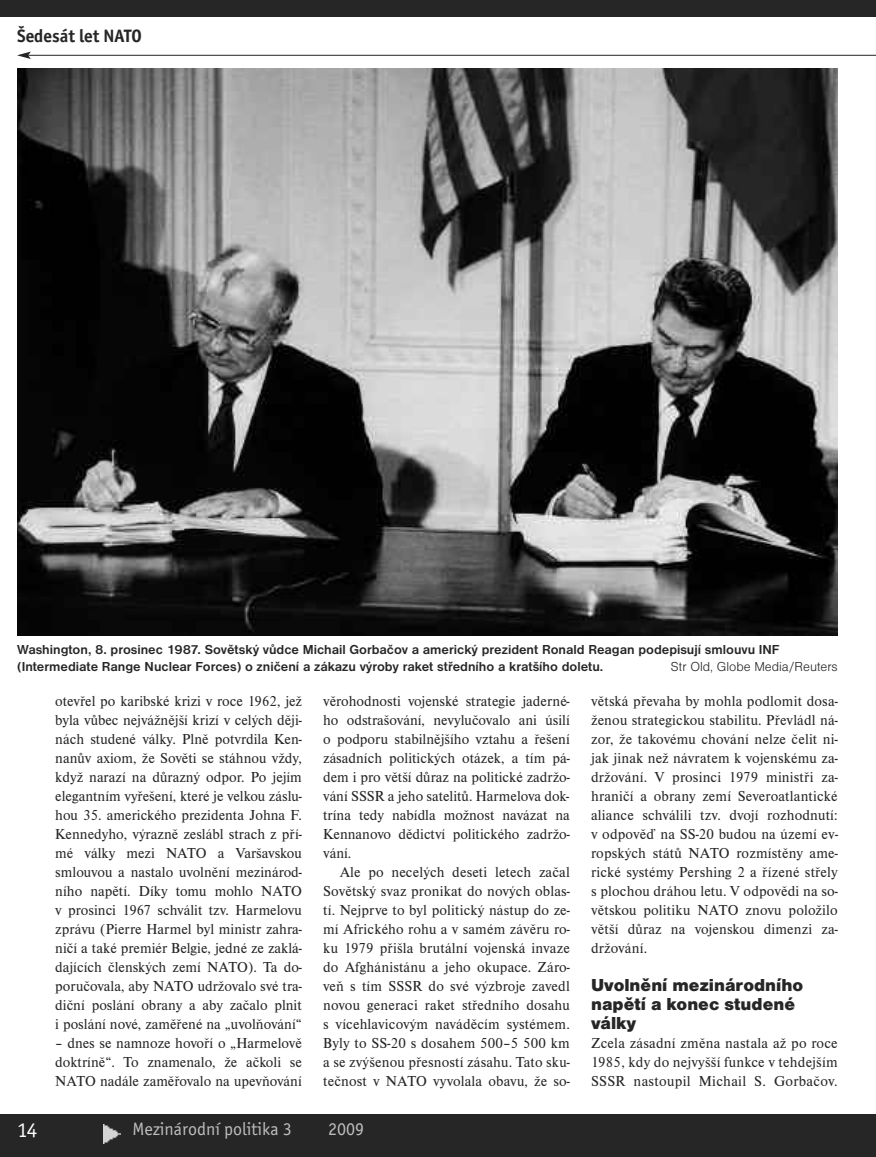
<style>
.page{position:relative;width:876px;height:1157px;background:#fff}
.page>*{position:absolute;margin:0;border:0;box-sizing:border-box;transform-origin:0 0}
.t1{font:21px "Officina San Itc T";color:#fff}
.t2{font:18px/18.9px "Nimbus San DCE Blac";color:#272627}
.t3{font:18px "Officina San Itc T";color:#bebebe}
.t4{font:700 18px "Officina San Itc TCE";color:#272627}
.t5{font:15px/18.9px "Nimbus Rom DCE";color:#272627;text-align:justify}
.t6{font:700 13.5px/17.2px "Nimbus San DCE";color:#272627}
.t7{font:13.5px "Nimbus San DCE Ligh";color:#272627}
</style>
<div class="page">
<div style="left:0;top:1114px;width:876px;height:43px;background:#272627"></div>
<div style="left:0;top:0;width:876px;height:17px;background:#272627"></div>
<img style="left:103px;top:1124px;width:17px;height:19px">
<hr style="left:28px;top:55px;width:848px;height:1px;background:#272627">
<svg style="left:17px;top:52px;width:14px;height:7px"></svg>
<img style="left:17px;top:68px;width:821px;height:568px">
<p class="t4" style="left:17px;top:25px;width:126px">Šedesát let NATO</p>
<p class="t6" style="left:17px;top:641px;width:764px">Washington, 8. prosinec 1987. Sovětský vůdce Michail Gorbačov a americký prezident Ronald Reagan podepisují smlouvu INF (Intermediate Range Nuclear Forces) o zničení a zákazu výroby raket středního a kratšího doletu.</p>
<p class="t7" style="left:671px;top:659px;width:168px">Str Old, Globe Media/Reuters</p>
<p class="t5" style="left:55px;top:691px;width:248px">otevřel po karibské krizi v roce 1962, jež byla vůbec nejvážnější krizí v celých ději&shy;nách studené války. Plně potvrdila Ken&shy;nanův axiom, že Sověti se stáhnou vždy, když narazí na důrazný odpor. Po jejím elegantním vyřešení, které je velkou záslu&shy;hou 35. amerického prezidenta Johna F.<br>Kennedyho, výrazně zeslábl strach z pří&shy;mé války mezi NATO a Varšavskou smlouvou a nastalo uvolnění mezinárod&shy;ního napětí. Díky tomu mohlo NATO v prosinci 1967 schválit tzv. Harmelovu zprávu (Pierre Harmel byl ministr zahra&shy;ničí a také premiér Belgie, jedné ze zaklá&shy;dajících členských zemí NATO). Ta do&shy;poručovala, aby NATO udržovalo své tra&shy;diční poslání obrany a aby začalo plnit i poslání nové, zaměřené na „uvolňování“</p>
<p class="t5" style="left:55px;top:1033px;width:248px">– dnes se namnoze hovoří o „Harmelově doktríně“. To znamenalo, že ačkoli se NATO nadále zaměřovalo na upevňování</p>
<p class="t5" style="left:323px;top:691px;width:248px">věrohodnosti vojenské strategie jaderné&shy;ho odstrašování, nevylučovalo ani úsilí o podporu stabilnějšího vztahu a řešení zásadních politických otázek, a tím pá&shy;dem i pro větší důraz na politické zadržo&shy;vání SSSR a jeho satelitů. Harmelova dok&shy;trína tedy nabídla možnost navázat na Kennanovo dědictví politického zadržo&shy;vání.</p>
<p class="t5" style="left:323px;top:862px;width:248px;text-indent:17px">Ale po necelých deseti letech začal Sovětský svaz pronikat do nových oblas&shy;tí. Nejprve to byl politický nástup do ze&shy;mí Afrického rohu a v samém závěru ro&shy;ku 1979 přišla brutální vojenská invaze do Afghánistánu a jeho okupace. Záro&shy;veň s tím SSSR do své výzbroje zavedl novou generaci raket středního dosahu s vícehlavicovým naváděcím systémem.<br>Byly to SS-20 s dosahem 500–5 500 km a se zvýšenou přesností zásahu. Tato sku&shy;tečnost v NATO vyvolala obavu, že so-</p>
<h1 class="t1" style="left:17px;top:1117px;width:22px">14</h1>
<p class="t3" style="left:132px;top:1118px;width:161px">Mezinárodní politika 3</p>
<p class="t3" style="left:328px;top:1118px;width:37px">2009</p>
<p class="t5" style="left:591px;top:691px;width:248px">větská převaha by mohla podlomit dosa&shy;ženou strategickou stabilitu. Převládl ná&shy;zor, že takovému chování nelze čelit ni&shy;jak jinak než návratem k vojenskému za&shy;držování. V prosinci 1979 ministři za&shy;hraničí a obrany zemí Severoatlantické aliance schválili tzv. dvojí rozhodnutí: v odpověď na SS-20 budou na území ev&shy;ropských států NATO rozmístěny ame&shy;rické systémy Pershing 2 a řízené střely s plochou dráhou letu. V odpovědi na so&shy;větskou politiku NATO znovu položilo větší důraz na vojenskou dimenzi za&shy;držování.</p>
<p class="t2" style="left:591px;top:975px;width:214px">Uvolnění mezinárodního napětí a konec studené války</p>
<p class="t5" style="left:591px;top:1033px;width:248px">Zcela zásadní změna nastala až po roce 1985, kdy do nejvyšší funkce v tehdejším SSSR nastoupil Michail S. Gorbačov.</p>
</div>
